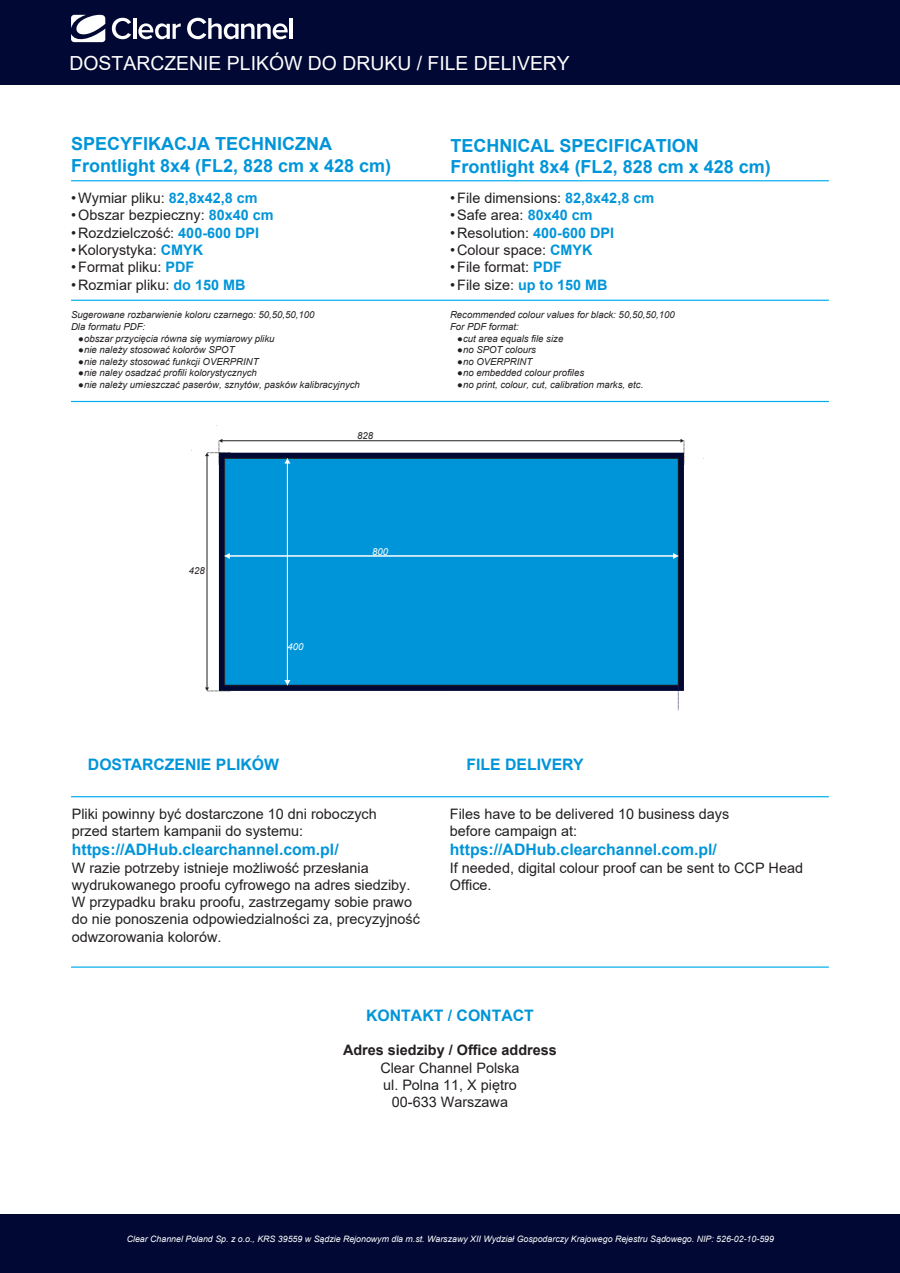
<style>
.page{position:relative;width:900px;height:1273px;background:#fff}
.page>*{position:absolute;margin:0;border:0;box-sizing:border-box;transform-origin:0 0}
.t1{font:19.4px "Arial";color:#fff}
.t2{font:700 18px/21.6px "Arial";color:#0095d9}
.t3{font:700 15.8px "Arial";color:#0095d9}
.t4{font:14.4px/17.3px "Arial";color:#231f20}
.t5{font:700 14.4px "Arial";color:#231f20}
.t6{font:italic 9.6px/11.5px "Arial";color:#231f20}
.t7{font:italic 9.6px "Arial";color:#fff}
.t8{font:italic 8.8px "Arial";color:#fff}
.s1{font-weight:700;color:#0095d9}
</style>
<div class="page">
<div style="left:0;top:0;width:900px;height:84px;background:#000833"></div>
<svg style="left:112px;top:18px;width:19px;height:21px"></svg>
<hr style="left:133px;top:18px;width:4px;height:21px;background:#fff">
<svg style="left:138px;top:23px;width:43px;height:16px"></svg>
<svg style="left:187px;top:18px;width:101px;height:21px"></svg>
<hr style="left:290px;top:18px;width:3px;height:21px;background:#fff">
<svg style="left:71px;top:15px;width:34px;height:28px"></svg>
<div style="left:0;top:1213px;width:900px;height:59px;background:#000833"></div>
<hr style="left:71px;top:299px;width:758px;height:2px;background:#00aeef">
<hr style="left:71px;top:401px;width:758px;height:1px;background:#00aeef">
<hr style="left:71px;top:180px;width:758px;height:1px;background:#00aeef">
<hr style="left:71px;top:796px;width:758px;height:1px;background:#00aeef">
<hr style="left:71px;top:966px;width:758px;height:1px;background:#00aeef">
<svg style="left:219px;top:452px;width:465px;height:239px;background:#0e143a"></svg>
<div style="left:225px;top:458px;width:453px;height:227px;background:#0095d9"></div>
<div style="left:224px;top:458px;width:454px;height:227px;border:1px solid #231f20"></div>
<hr style="left:287px;top:462px;width:1px;height:219px;background:#fff">
<svg style="left:284px;top:458px;width:6px;height:5px"></svg>
<svg style="left:284px;top:680px;width:6px;height:5px"></svg>
<hr style="left:229px;top:556px;width:445px;height:1px;background:#fff">
<svg style="left:225px;top:553px;width:5px;height:6px"></svg>
<svg style="left:673px;top:553px;width:5px;height:6px"></svg>
<svg style="left:678px;top:685px;width:1px;height:26px"></svg>
<hr style="left:207px;top:455px;width:1px;height:233px;background:#231f20">
<svg style="left:205px;top:685px;width:26px;height:7px"></svg>
<hr style="left:222px;top:440px;width:459px;height:1px;background:#231f20">
<svg style="left:205px;top:439px;width:26px;height:25px"></svg>
<svg style="left:678px;top:439px;width:7px;height:25px"></svg>
<h1 class="t1" style="left:70px;top:50px;width:502px">DOSTARCZENIE PLIKÓW DO DRUKU / FILE DELIVERY</h1>
<p class="t2" style="left:71px;top:133px;width:322px">SPECYFIKACJA TECHNICZNA<br>Frontlight 8x4 (FL2, 828 cm x 428 cm)</p>
<p class="t2" style="left:450px;top:135px;width:322px">TECHNICAL SPECIFICATION<br>Frontlight 8x4 (FL2, 828 cm x 428 cm)</p>
<p class="t4" style="left:71px;top:189px;width:188px">•Wymiar pliku: <span class="s1">82,8x42,8 cm</span></p>
<p class="t4" style="left:71px;top:207px;width:204px">•Obszar bezpieczny: <span class="s1">80x40 cm</span></p>
<p class="t4" style="left:71px;top:224px;width:190px">• Rozdzielczość: <span class="s1">400-600 DPI</span></p>
<p class="t4" style="left:71px;top:241px;width:134px">•Kolorystyka: <span class="s1">CMYK</span></p>
<p class="t4" style="left:71px;top:258px;width:125px">•Format pliku: <span class="s1">PDF</span></p>
<p class="t4" style="left:71px;top:276px;width:176px">• Rozmiar pliku: <span class="s1">do 150 MB</span></p>
<p class="t6" style="left:71px;top:309px;width:245px">Sugerowane rozbarwienie koloru czarnego: 50,50,50,100<br>Dla formatu PDF:</p>
<p class="t6" style="left:78px;top:332px;width:198px">●obszar przycięcia równa się wymiarowy pliku</p>
<p class="t6" style="left:78px;top:344px;width:158px">●nie należy stosować kolorów SPOT</p>
<p class="t6" style="left:78px;top:355px;width:182px">●nie należy stosować funkcji OVERPRINT</p>
<p class="t6" style="left:78px;top:367px;width:180px">●nie naley osadzać profili kolorystycznych</p>
<p class="t6" style="left:78px;top:378px;width:283px">●nie należy umieszczać paserów, sznytów, pasków kalibracyjnych</p>
<p class="t6" style="left:357px;top:430px;width:18px">828</p>
<p class="t6" style="left:189px;top:564px;width:18px">428</p>
<p class="t7" style="left:287px;top:640px;width:18px">400</p>
<p class="t7" style="left:372px;top:545px;width:18px">800</p>
<p class="t4" style="left:450px;top:189px;width:206px">•File dimensions: <span class="s1">82,8x42,8 cm</span></p>
<p class="t4" style="left:450px;top:207px;width:144px">•Safe area: <span class="s1">80x40 cm</span></p>
<p class="t4" style="left:450px;top:224px;width:166px">• Resolution: <span class="s1">400-600 DPI</span></p>
<p class="t4" style="left:450px;top:241px;width:144px">• Colour space: <span class="s1">CMYK</span></p>
<p class="t4" style="left:450px;top:258px;width:114px">•File format: <span class="s1">PDF</span></p>
<p class="t4" style="left:450px;top:276px;width:159px">•File size: <span class="s1">up to 150 MB</span></p>
<p class="t6" style="left:450px;top:309px;width:226px">Recommended colour values for black: 50,50,50,100<br>For PDF format:</p>
<p class="t6" style="left:457px;top:332px;width:108px">●cut area equals file size</p>
<p class="t6" style="left:457px;top:344px;width:80px">●no SPOT colours</p>
<p class="t6" style="left:457px;top:355px;width:77px">●no OVERPRINT</p>
<p class="t6" style="left:457px;top:367px;width:128px">●no embedded colour profiles</p>
<p class="t6" style="left:457px;top:378px;width:188px">●no print, colour, cut, calibration marks, etc.</p>
<p class="t3" style="left:88px;top:753px;width:193px">DOSTARCZENIE PLIKÓW</p>
<p class="t3" style="left:466px;top:753px;width:119px">FILE DELIVERY</p>
<p class="t4" style="left:72px;top:805px;width:306px">Pliki powinny być dostarczone 10 dni roboczych przed startem kampanii do systemu:</p>
<p class="t3" style="left:72px;top:838px;width:268px">https://ADHub.clearchannel.com.pl/</p>
<p class="t4" style="left:72px;top:858px;width:350px">W razie potrzeby istnieje możliwość przesłania wydrukowanego proofu cyfrowego na adres siedziby.<br>W przypadku braku proofu, zastrzegamy sobie prawo do nie ponoszenia odpowiedzialności za, precyzyjność odwzorowania kolorów.</p>
<p class="t4" style="left:450px;top:805px;width:281px">Files have to be delivered 10 business days before campaign at:</p>
<p class="t3" style="left:450px;top:838px;width:268px">https://ADHub.clearchannel.com.pl/</p>
<p class="t4" style="left:450px;top:858px;width:355px">If needed, digital colour proof can be sent to CCP Head<br>Office.</p>
<p class="t3" style="left:366px;top:1004px;width:169px">KONTAKT / CONTACT</p>
<p class="t5" style="left:343px;top:1040px;width:215px">Adres siedziby / Office address</p>
<p class="t4" style="left:380px;top:1058px;width:141px;text-align:center">Clear Channel Polska ul. Polna 11, X piętro<br>00-633 Warszawa</p>
<p class="t8" style="left:127px;top:1232px;width:649px">Clear Channel Poland Sp. z o.o., KRS 39559 w Sądzie Rejonowym dla m.st. Warszawy XII Wydział Gospodarczy Krajowego Rejestru Sądowego. NIP: 526-02-10-599</p>
</div>
